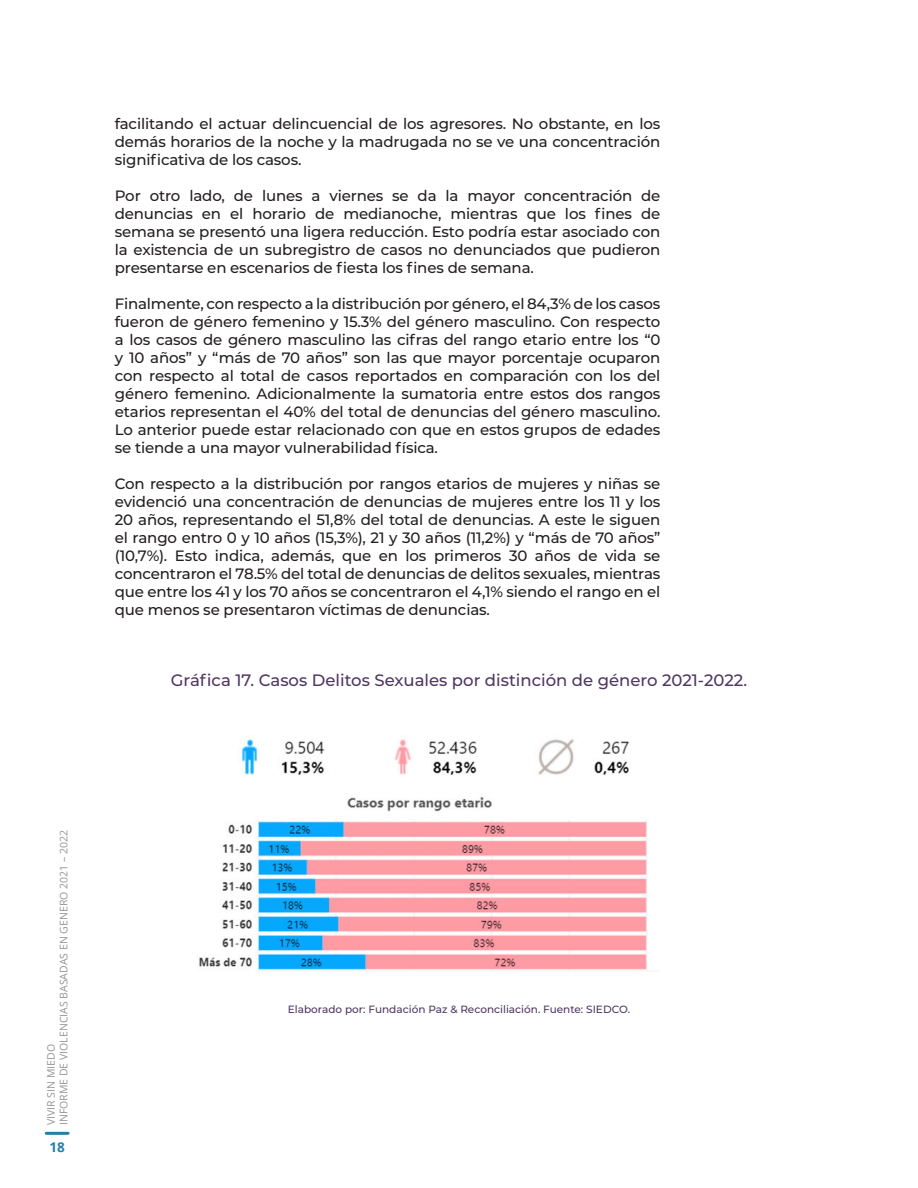
<style>
.page{position:relative;width:918px;height:1188px;background:#fff}
.page>*{position:absolute;margin:0;border:0;box-sizing:border-box;transform-origin:0 0}
.t1{font:500 16.5px "Montserrat";color:#503663}
.t2{font:500 15px/18px "Montserrat";letter-spacing:-.01em;color:#231f20;text-align:justify}
.t3{font:700 13.5px "Open Sans";color:#227faa}
.t4{font:10.5px/12.6px "Open Sans";color:#939598}
.t5{font:500 10.5px "Montserrat";color:#503663}
</style>
<div class="page">
<hr style="left:46px;top:1132px;width:22px;height:3px;background:#227faa">
<img style="left:199px;top:738px;width:449px;height:233px">
<p class="t2" style="left:115px;top:114px;width:547px">facilitando el actuar delincuencial de los agresores. No obstante, en los demás horarios de la noche y la madrugada no se ve una concentración significativa de los casos.</p>
<p class="t2" style="left:115px;top:186px;width:547px">Por otro lado, de lunes a viernes se da la mayor concentración de denuncias en el horario de medianoche, mientras que los fines de semana se presentó una ligera reducción. Esto podría estar asociado con la existencia de un subregistro de casos no denunciados que pudieron presentarse en escenarios de fiesta los fines de semana.</p>
<p class="t2" style="left:115px;top:294px;width:547px">Finalmente, con respecto a la distribución por género, el 84,3% de los casos fueron de género femenino y 15.3% del género masculino. Con respecto a los casos de género masculino las cifras del rango etario entre los “0 y 10 años” y “más de 70 años” son las que mayor porcentaje ocuparon con respecto al total de casos reportados en comparación con los del género femenino. Adicionalmente la sumatoria entre estos dos rangos etarios representan el 40% del total de denuncias del género masculino.<br>Lo anterior puede estar relacionado con que en estos grupos de edades se tiende a una mayor vulnerabilidad física.</p>
<p class="t2" style="left:115px;top:474px;width:547px">Con respecto a la distribución por rangos etarios de mujeres y niñas se evidenció una concentración de denuncias de mujeres entre los 11 y los 20 años, representando el 51,8% del total de denuncias. A este le siguen el rango entro 0 y 10 años (15,3%), 21 y 30 años (11,2%) y “más de 70 años” (10,7%). Esto indica, además, que en los primeros 30 años de vida se concentraron el 78.5% del total de denuncias de delitos sexuales, mientras que entre los 41 y los 70 años se concentraron el 4,1% siendo el rango en el que menos se presentaron víctimas de denuncias.</p>
<p class="t1" style="left:171px;top:669px;width:578px">Gráfica 17. Casos Delitos Sexuales por distinción de género 2021-2022.</p>
<p class="t4" style="left:44px;top:1125px;width:296px;rotate:-90deg">VIVIR SIN MIEDO<br>INFORME DE VIOLENCIAS BASADAS EN GENERO 2021 – 2022</p>
<p class="t3" style="left:49px;top:1137px;width:17px">18</p>
<p class="t5" style="left:288px;top:1002px;width:344px">Elaborado por: Fundación Paz &amp; Reconciliación. Fuente: SIEDCO.</p>
</div>
